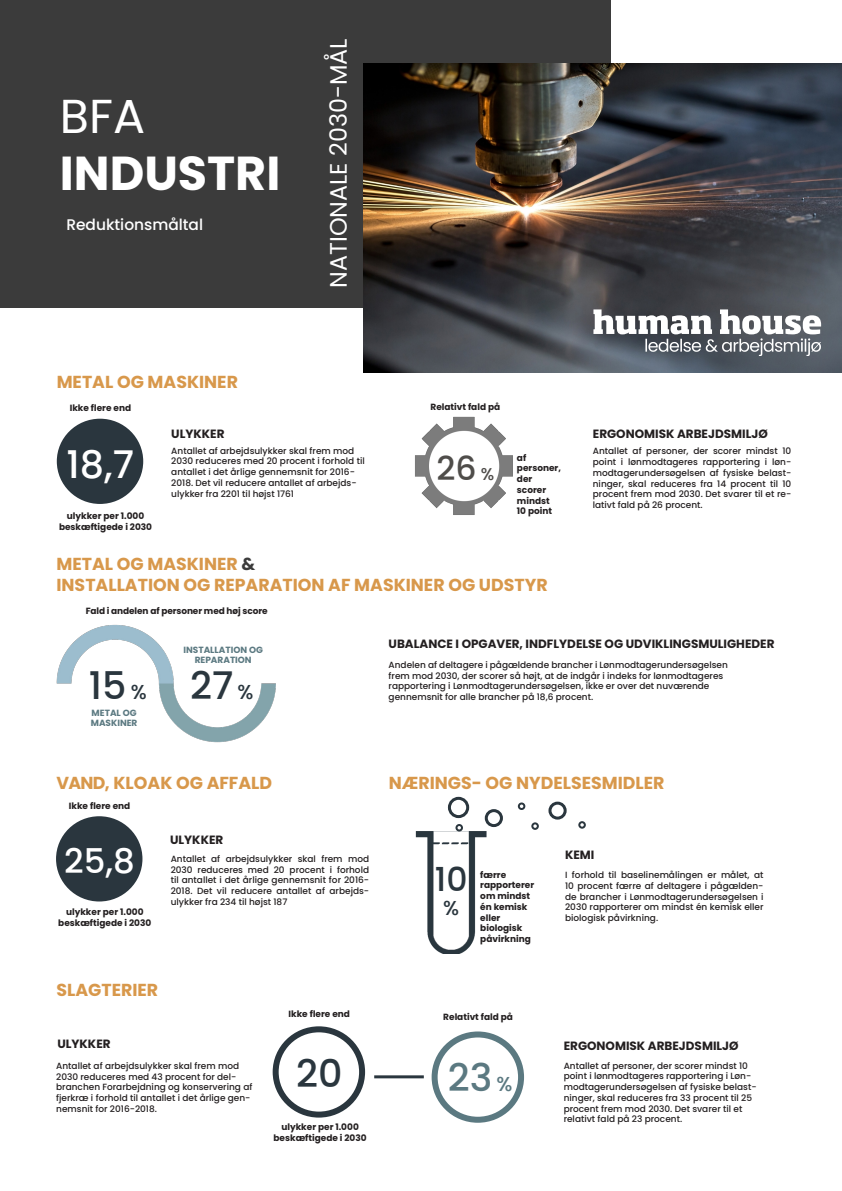
<style>
.page{position:relative;width:842px;height:1191px;background:#fff}
.page>*{position:absolute;margin:0;border:0;box-sizing:border-box;transform-origin:0 0}
.t1{font:700 47.6px "Poppins";color:#fff}
.t2{font:47.6px "Poppins";color:#fff}
.t3{font:500 38.1px "Poppins";color:#2a363e}
.t4{font:500 38.1px "Poppins";color:#fff}
.t5{font:500 38.1px "Poppins";color:#5b7981}
.t6{font:500 34px "Poppins";color:#fff}
.t7{font:500 33px "Poppins";color:#4f4d4a}
.t8{font:500 33px "Poppins";color:#2a363e}
.t9{font:23.8px "Poppins";color:#fff}
.t10{font:500 20.2px "Poppins";color:#2a363e}
.t11{font:700 17.4px/20.8px "Poppins";color:#d8984b}
.t12{font:500 15.4px "Poppins";color:#fff}
.t13{font:700 12px "Poppins";color:#231f20}
.t14{font:500 9px/10.8px "Poppins";color:#231f20}
.t15{font:700 9px/10.8px "Poppins";color:#231f20;text-align:center}
.t16{font:700 9px/10.8px "Poppins";color:#5b7981}
.s1{font-size:17px}
.s2{color:#3b3b3b}
.s3{font-size:20.2px}
</style>
<div class="page">
<img style="left:415px;top:416px;width:98px;height:99px">
<div style="left:432px;top:1031px;width:92px;height:91px;border:6px solid #5b7981;border-radius:50%"></div>
<img style="left:56px;top:624px;width:220px;height:119px">
<div style="left:57px;top:419px;width:86px;height:85px;background:#2a363e;border-radius:50%"></div>
<div style="left:0;top:0;width:610px;height:307px;background:#3b3b3b"></div>
<img style="left:363px;top:64px;width:479px;height:308px">
<div style="left:56px;top:816px;width:86px;height:85px;background:#2a363e;border-radius:50%"></div>
<div style="left:273px;top:1026px;width:92px;height:91px;border:6px solid #2a363e;border-radius:50%"></div>
<img style="left:415px;top:825px;width:83px;height:128px">
<svg style="left:550px;top:803px;width:15px;height:15px"></svg>
<div style="left:548px;top:801px;width:19px;height:18px;border:3px solid #2a363e;border-radius:50%"></div>
<div style="left:531px;top:822px;width:8px;height:8px;border:2px solid #2a363e;border-radius:50%"></div>
<div style="left:518px;top:802px;width:7px;height:8px;border:2px solid #2a363e;border-radius:50%"></div>
<div style="left:485px;top:809px;width:18px;height:18px;border:3px solid #2a363e;border-radius:50%"></div>
<div style="left:448px;top:797px;width:21px;height:21px;border:3px solid #2a363e;border-radius:50%"></div>
<div style="left:455px;top:824px;width:8px;height:7px;border:2px solid #2a363e;border-radius:50%"></div>
<div style="left:578px;top:821px;width:8px;height:7px;border:2px solid #2a363e;border-radius:50%"></div>
<hr style="left:374px;top:1075px;width:50px;height:3px;background:#2a363e">
<img style="left:645px;top:338px;width:165px;height:14px">
<img style="left:593px;top:309px;width:228px;height:25px">
<h1 class="t2" style="left:60px;top:89px;width:87px">BFA</h1>
<h1 class="t1" style="left:60px;top:146px;width:222px">INDUSTRI</h1>
<h3 class="t12" style="left:66px;top:217px;width:138px">Reduktionsmåltal</h3>
<h3 class="t9" style="left:325px;top:288px;width:251px;rotate:-90deg">NATIONALE 2030-MÅL</h3>
<h3 class="t11" style="left:57px;top:372px;width:183px">METAL OG MASKINER</h3>
<p class="t15" style="left:70px;top:403px;width:63px">Ikke flere end</p>
<h2 class="t4" style="left:67px;top:446px;width:69px">18,7</h2>
<p class="t15" style="left:59px;top:510px;width:95px">ulykker per 1.000 beskæftigede i 2030</p>
<p class="t15" style="left:430px;top:401px;width:71px">Relativt fald på</p>
<h3 class="t13" style="left:171px;top:426px;width:55px">ULYKKER</h3>
<h3 class="t13" style="left:593px;top:426px;width:176px">ERGONOMISK ARBEJDSMILJØ</h3>
<p class="t14" style="left:171px;top:446px;width:195px">Antallet af arbejdsulykker skal frem mod 2030 reduceres med 20 procent i forhold til antallet i det årlige gennemsnit for 2016- 2018. Det vil reducere antallet af arbejds&shy;ulykker fra 2201 til højst 1761</p>
<h3 class="t7" style="left:436px;top:452px;width:59px">26 <span class="s1">%</span></h3>
<p class="t15" style="left:517px;top:452px;width:46px;text-align:left">af personer, der scorer mindst<br>10 point</p>
<p class="t14" style="left:593px;top:446px;width:200px;text-align:justify">Antallet af personer, der scorer mindst 10 point i lønmodtageres rapportering i løn&shy;modtagerundersøgelsen af fysiske belast&shy;ninger, skal reduceres fra 14 procent til 10 procent frem mod 2030. Det svarer til et re&shy;lativt fald på 26 procent.</p>
<h3 class="t11" style="left:56px;top:553px;width:493px">METAL OG MASKINER <span class="s2">&amp;<br></span>INSTALLATION OG REPARATION AF MASKINER OG UDSTYR</h3>
<p class="t15" style="left:86px;top:605px;width:183px">Fald i andelen af personer med høj score</p>
<p class="t16" style="left:183px;top:644px;width:81px;text-align:center">INSTALLATION OG<br>REPARATION</p>
<h2 class="t3" style="left:89px;top:667px;width:166px">15 <span class="s3">%</span> 27 <span class="s3">%</span></h2>
<p class="t16" style="left:91px;top:707px;width:48px">METAL OG<br>MASKINER</p>
<h3 class="t11" style="left:56px;top:772px;width:217px">VAND, KLOAK OG AFFALD</h3>
<p class="t15" style="left:69px;top:800px;width:63px">Ikke flere end</p>
<h3 class="t6" style="left:64px;top:845px;width:72px">25,8</h3>
<p class="t15" style="left:58px;top:906px;width:95px">ulykker per 1.000 beskæftigede i 2030</p>
<h3 class="t13" style="left:170px;top:832px;width:55px">ULYKKER</h3>
<p class="t14" style="left:171px;top:854px;width:200px;text-align:justify">Antallet af arbejdsulykker skal frem mod 2030 reduceres med 20 procent i forhold til antallet i det årlige gennemsnit for 2016- 2018. Det vil reducere antallet af arbejds&shy;ulykker fra 234 til højst 187</p>
<h3 class="t11" style="left:56px;top:979px;width:103px">SLAGTERIER</h3>
<h3 class="t13" style="left:57px;top:1036px;width:55px">ULYKKER</h3>
<p class="t14" style="left:56px;top:1061px;width:198px">Antallet af arbejdsulykker skal frem mod 2030 reduceres med 43 procent for del&shy;branchen Forarbejdning og konservering af fjerkræ i forhold til antallet i det årlige gen&shy;nemsnit for 2016-2018.</p>
<p class="t15" style="left:289px;top:1008px;width:63px">Ikke flere end</p>
<h2 class="t3" style="left:296px;top:1056px;width:48px">20</h2>
<p class="t15" style="left:274px;top:1121px;width:95px">ulykker per 1.000 beskæftigede i 2030</p>
<h3 class="t13" style="left:389px;top:637px;width:387px">UBALANCE I OPGAVER, INDFLYDELSE OG UDVIKLINGSMULIGHEDER</h3>
<p class="t14" style="left:389px;top:660px;width:341px">Andelen af deltagere i pågældende brancher i Lønmodtagerundersøgelsen frem mod 2030, der scorer så højt, at de indgår i indeks for lønmodtageres rapportering i Lønmodtagerundersøgelsen, ikke er over det nuværende gennemsnit for alle brancher på 18,6 procent.</p>
<h3 class="t11" style="left:389px;top:773px;width:277px">NÆRINGS- OG NYDELSESMIDLER</h3>
<h3 class="t8" style="left:435px;top:864px;width:34px">10</h3>
<h3 class="t10" style="left:443px;top:898px;width:18px">%</h3>
<p class="t15" style="left:480px;top:869px;width:55px;text-align:left">færre rapporterer om mindst én kemisk eller biologisk påvirkning</p>
<p class="t15" style="left:443px;top:1011px;width:71px">Relativt fald på</p>
<h2 class="t5" style="left:448px;top:1059px;width:66px">23 <span class="s3">%</span></h2>
<h3 class="t13" style="left:565px;top:848px;width:31px">KEMI</h3>
<p class="t14" style="left:565px;top:870px;width:200px;text-align:justify">I forhold til baselinemålingen er målet, at 10 procent færre af deltagere i pågælden&shy;de brancher i Lønmodtagerundersøgelsen i 2030 rapporterer om mindst én kemisk eller biologisk påvirkning.</p>
<h3 class="t13" style="left:564px;top:1039px;width:176px">ERGONOMISK ARBEJDSMILJØ</h3>
<p class="t14" style="left:564px;top:1060px;width:194px">Antallet af personer, der scorer mindst 10 point i lønmodtageres rapportering i Løn&shy;modtagerundersøgelsen af fysiske belast&shy;ninger, skal reduceres fra 33 procent til 25 procent frem mod 2030. Det svarer til et relativt fald på 23 procent.</p>
</div>
